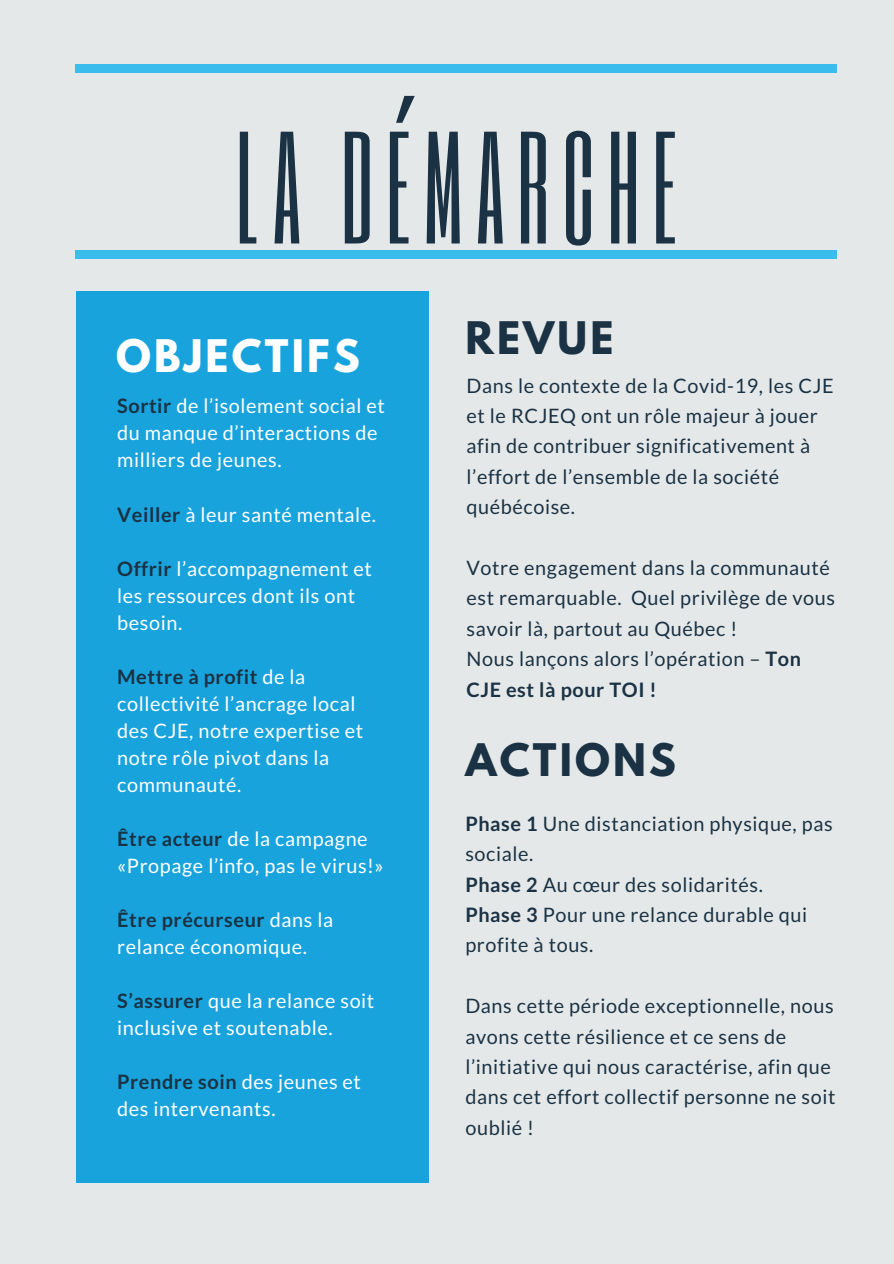
<style>
.page{position:relative;width:894px;height:1264px;background:#fff}
.page>*{position:absolute;margin:0;border:0;box-sizing:border-box;transform-origin:0 0}
.t1{font:132.45px "Six Caps";letter-spacing:.09em;color:#1a3243}
.t2{font:700 39.75px "League Spartan";letter-spacing:.08em;color:#1a3243}
.t3{font:700 39.75px "League Spartan";letter-spacing:.08em;color:#fff}
.t4{font:19.8px/30.5px "Lato";letter-spacing:.03em;color:#1a3243}
.t5{font:19.8px/27px "Lato";letter-spacing:.03em;color:#fff}
.s1{font-weight:700;color:#1a3243}
.s2{font-weight:700}
</style>
<div class="page">
<div style="left:0;top:0;width:893px;height:1263px;background:#e5e8e9"></div>
<div style="left:75px;top:65px;width:761px;height:7px;background:#3abced"></div>
<div style="left:77px;top:291px;width:351px;height:890px;background:#19a3dd"></div>
<div style="left:75px;top:250px;width:761px;height:8px;background:#3abced"></div>
<h1 class="t1" style="left:235px;top:97px;width:442px">LA DÉMARCHE</h1>
<h2 class="t3" style="left:116px;top:336px;width:245px">OBJECTIFS</h2>
<p class="t5" style="left:117px;top:392px;width:269px"><span class="s1">Sortir</span> de l’isolement social et du manque d’interactions de milliers de jeunes.</p>
<p class="t5" style="left:117px;top:500px;width:260px"><span class="s1">Veiller</span> à leur santé mentale.</p>
<p class="t5" style="left:117px;top:554px;width:256px"><span class="s1">Offrir</span> l’accompagnement et les ressources dont ils ont besoin.</p>
<p class="t5" style="left:117px;top:662px;width:247px"><span class="s1">Mettre à profit</span> de la collectivité l’ancrage local des CJE, notre expertise et notre rôle pivot dans la communauté.</p>
<p class="t5" style="left:117px;top:824px;width:268px"><span class="s1">Être acteur</span> de la campagne «Propage l’info, pas le virus!»</p>
<p class="t5" style="left:117px;top:905px;width:217px"><span class="s1">Être précurseur</span> dans la relance économique.</p>
<p class="t5" style="left:117px;top:986px;width:258px"><span class="s1">S’assurer</span> que la relance soit inclusive et soutenable.</p>
<p class="t5" style="left:117px;top:1068px;width:245px"><span class="s1">Prendre soin</span> des jeunes et des intervenants.</p>
<h2 class="t2" style="left:465px;top:318px;width:149px">REVUE</h2>
<p class="t4" style="left:466px;top:370px;width:368px">Dans le contexte de la Covid-19, les CJE et le RCJEQ ont un rôle majeur à jouer afin de contribuer significativement à l’effort de l’ensemble de la société québécoise.</p>
<p class="t4" style="left:466px;top:552px;width:370px">Votre engagement dans la communauté est remarquable. Quel privilège de vous savoir là, partout au Québec !<br>Nous lançons alors l’opération – <span class="s2">Ton<br>CJE est là pour TOI !</span></p>
<h2 class="t2" style="left:465px;top:740px;width:212px">ACTIONS</h2>
<p class="t4" style="left:465px;top:807px;width:369px"><span class="s2">Phase 1</span> Une distanciation physique, pas sociale.<br><span class="s2">Phase 2</span> Au cœur des solidarités.<br><span class="s2">Phase 3</span> Pour une relance durable qui profite à tous.</p>
<p class="t4" style="left:465px;top:990px;width:371px">Dans cette période exceptionnelle, nous avons cette résilience et ce sens de l’initiative qui nous caractérise, afin que dans cet effort collectif personne ne soit oublié !</p>
</div>
